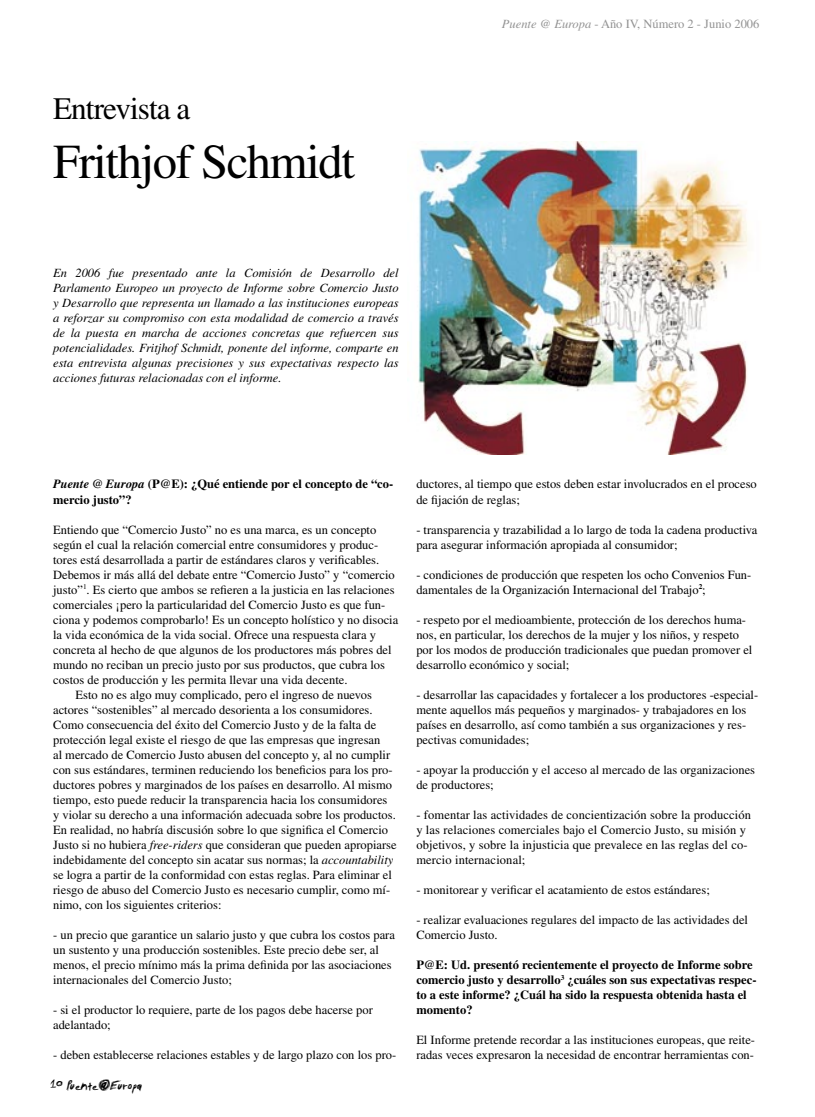
<style>
.page{position:relative;width:815px;height:1117px;background:#fff}
.page>*{position:absolute;margin:0;border:0;box-sizing:border-box;transform-origin:0 0}
.t1{font:48.75px "Times";letter-spacing:-.03em;color:#000}
.t2{font:31.25px "Times";letter-spacing:-.03em;color:#000}
.t3{font:15px "Tibetan Beefgarden AOE";color:#000}
.t4{font:12.5px/15px "Times";color:#000}
.t5{font:italic 12.5px/15px "Times";color:#000;text-align:justify}
.t6{font:700 12.5px/15px "Times";color:#000}
.t7{font:12.5px "Times";color:#939393}
.s1{font-style:italic}
.s2{font-size:20px}
</style>
<div class="page">
<img style="left:418px;top:141px;width:331px;height:313px">
<h2 class="t2" style="left:53px;top:91px;width:139px">Entrevista a</h2>
<h1 class="t1" style="left:53px;top:134px;width:303px">Frithjof Schmidt</h1>
<p class="t5" style="left:53px;top:265px;width:347px">En 2006 fue presentado ante la Comisión de Desarrollo del Parlamento Europeo un proyecto de Informe sobre Comercio Justo y Desarrollo que representa un llamado a las instituciones europeas a reforzar su compromiso con esta modalidad de comercio a través de la puesta en marcha de acciones concretas que refuercen sus potencialidades. Fritjhof Schmidt, ponente del informe, comparte en esta entrevista algunas precisiones y sus expectativas respecto las acciones futuras relacionadas con el informe.</p>
<p class="t7" style="left:502px;top:16px;width:259px"><span class="s1">Puente @ Europa</span> - Año IV, Número 2 - Junio 2006</p>
<p class="t6" style="left:53px;top:476px;width:342px"><span class="s1">Puente @ Europa</span> (P@E): ¿Qué entiende por el concepto de “co&shy;mercio justo”?</p>
<p class="t4" style="left:53px;top:521px;width:325px">Entiendo que “Comercio Justo” no es una marca, es un concepto</p>
<p class="t4" style="left:53px;top:536px;width:327px">según el cual la relación comercial entre consumidores y produc-</p>
<p class="t4" style="left:53px;top:551px;width:328px">tores está desarrollada a partir de estándares claros y verificables.</p>
<p class="t4" style="left:53px;top:566px;width:343px">Debemos ir más allá del debate entre “Comercio Justo” y “comercio</p>
<p class="t4" style="left:53px;top:581px;width:343px">justo”<sup>1</sup>. Es cierto que ambos se refieren a la justicia en las relaciones</p>
<p class="t4" style="left:53px;top:596px;width:334px">comerciales ¡pero la particularidad del Comercio Justo es que fun-</p>
<p class="t4" style="left:53px;top:611px;width:347px">ciona y podemos comprobarlo! Es un concepto holístico y no disocia</p>
<p class="t4" style="left:53px;top:626px;width:324px">la vida económica de la vida social. Ofrece una respuesta clara y</p>
<p class="t4" style="left:53px;top:641px;width:340px">concreta al hecho de que algunos de los productores más pobres del</p>
<p class="t4" style="left:53px;top:656px;width:333px">mundo no reciban un precio justo por sus productos, que cubra los</p>
<p class="t4" style="left:53px;top:671px;width:296px">costos de producción y les permita llevar una vida decente.</p>
<p class="t4" style="left:76px;top:686px;width:298px">Esto no es algo muy complicado, pero el ingreso de nuevos</p>
<p class="t4" style="left:53px;top:701px;width:321px">actores “sostenibles” al mercado desorienta a los consumidores.</p>
<p class="t4" style="left:53px;top:716px;width:325px">Como consecuencia del éxito del Comercio Justo y de la falta de</p>
<p class="t4" style="left:53px;top:731px;width:329px">protección legal existe el riesgo de que las empresas que ingresan</p>
<p class="t4" style="left:53px;top:746px;width:339px">al mercado de Comercio Justo abusen del concepto y, al no cumplir</p>
<p class="t4" style="left:53px;top:761px;width:341px">con sus estándares, terminen reduciendo los beneficios para los pro-</p>
<p class="t4" style="left:53px;top:776px;width:340px">ductores pobres y marginados de los países en desarrollo. Al mismo</p>
<p class="t4" style="left:53px;top:791px;width:336px">tiempo, esto puede reducir la transparencia hacia los consumidores</p>
<p class="t4" style="left:53px;top:806px;width:344px">y violar su derecho a una información adecuada sobre los productos.</p>
<p class="t4" style="left:53px;top:821px;width:337px">En realidad, no habría discusión sobre lo que significa el Comercio</p>
<p class="t4" style="left:53px;top:836px;width:345px">Justo si no hubiera <span class="s1">free-riders</span> que consideran que pueden apropiarse</p>
<p class="t4" style="left:53px;top:851px;width:342px">indebidamente del concepto sin acatar sus normas; la <span class="s1">accountability</span></p>
<p class="t4" style="left:53px;top:866px;width:340px">se logra a partir de la conformidad con estas reglas. Para eliminar el</p>
<p class="t4" style="left:53px;top:881px;width:339px">riesgo de abuso del Comercio Justo es necesario cumplir, como mí-</p>
<p class="t4" style="left:53px;top:896px;width:170px">nimo, con los siguientes criterios:</p>
<p class="t4" style="left:53px;top:926px;width:343px">- un precio que garantice un salario justo y que cubra los costos para un sustento y una producción sostenibles. Este precio debe ser, al menos, el precio mínimo más la prima definida por las asociaciones internacionales del Comercio Justo;</p>
<p class="t4" style="left:53px;top:1001px;width:321px">- si el productor lo requiere, parte de los pagos debe hacerse por adelantado;</p>
<p class="t4" style="left:53px;top:1046px;width:345px">- deben establecerse relaciones estables y de largo plazo con los pro-</p>
<p class="t3" style="left:50px;top:1076px;width:93px"><span class="s2">10</span> Puente@Europa</p>
<p class="t4" style="left:416px;top:476px;width:342px">ductores, al tiempo que estos deben estar involucrados en el proceso de fijación de reglas;</p>
<p class="t4" style="left:416px;top:521px;width:343px">- transparencia y trazabilidad a lo largo de toda la cadena productiva para asegurar información apropiada al consumidor;</p>
<p class="t4" style="left:416px;top:566px;width:337px">- condiciones de producción que respeten los ocho Convenios Fun&shy;damentales de la Organización Internacional del Trabajo<sup>2</sup>;</p>
<p class="t4" style="left:416px;top:611px;width:338px">- respeto por el medioambiente, protección de los derechos huma&shy;nos, en particular, los derechos de la mujer y los niños, y respeto por los modos de producción tradicionales que puedan promover el desarrollo económico y social;</p>
<p class="t4" style="left:416px;top:686px;width:343px">- desarrollar las capacidades y fortalecer a los productores -especial&shy;mente aquellos más pequeños y marginados- y trabajadores en los países en desarrollo, así como también a sus organizaciones y res&shy;pectivas comunidades;</p>
<p class="t4" style="left:416px;top:761px;width:340px">- apoyar la producción y el acceso al mercado de las organizaciones de productores;</p>
<p class="t4" style="left:416px;top:806px;width:336px">- fomentar las actividades de concientización sobre la producción y las relaciones comerciales bajo el Comercio Justo, su misión y objetivos, y sobre la injusticia que prevalece en las reglas del co&shy;mercio internacional;</p>
<p class="t4" style="left:416px;top:881px;width:295px">- monitorear y verificar el acatamiento de estos estándares;</p>
<p class="t4" style="left:416px;top:911px;width:333px">- realizar evaluaciones regulares del impacto de las actividades del<br>Comercio Justo.</p>
<p class="t6" style="left:416px;top:956px;width:342px">P@E: Ud. presentó recientemente el proyecto de Informe sobre comercio justo y desarrollo<sup>3</sup> ¿cuáles son sus expectativas respec&shy;to a este informe? ¿Cuál ha sido la respuesta obtenida hasta el momento?</p>
<p class="t4" style="left:416px;top:1031px;width:340px">El Informe pretende recordar a las instituciones europeas, que reite&shy;radas veces expresaron la necesidad de encontrar herramientas con-</p>
</div>
